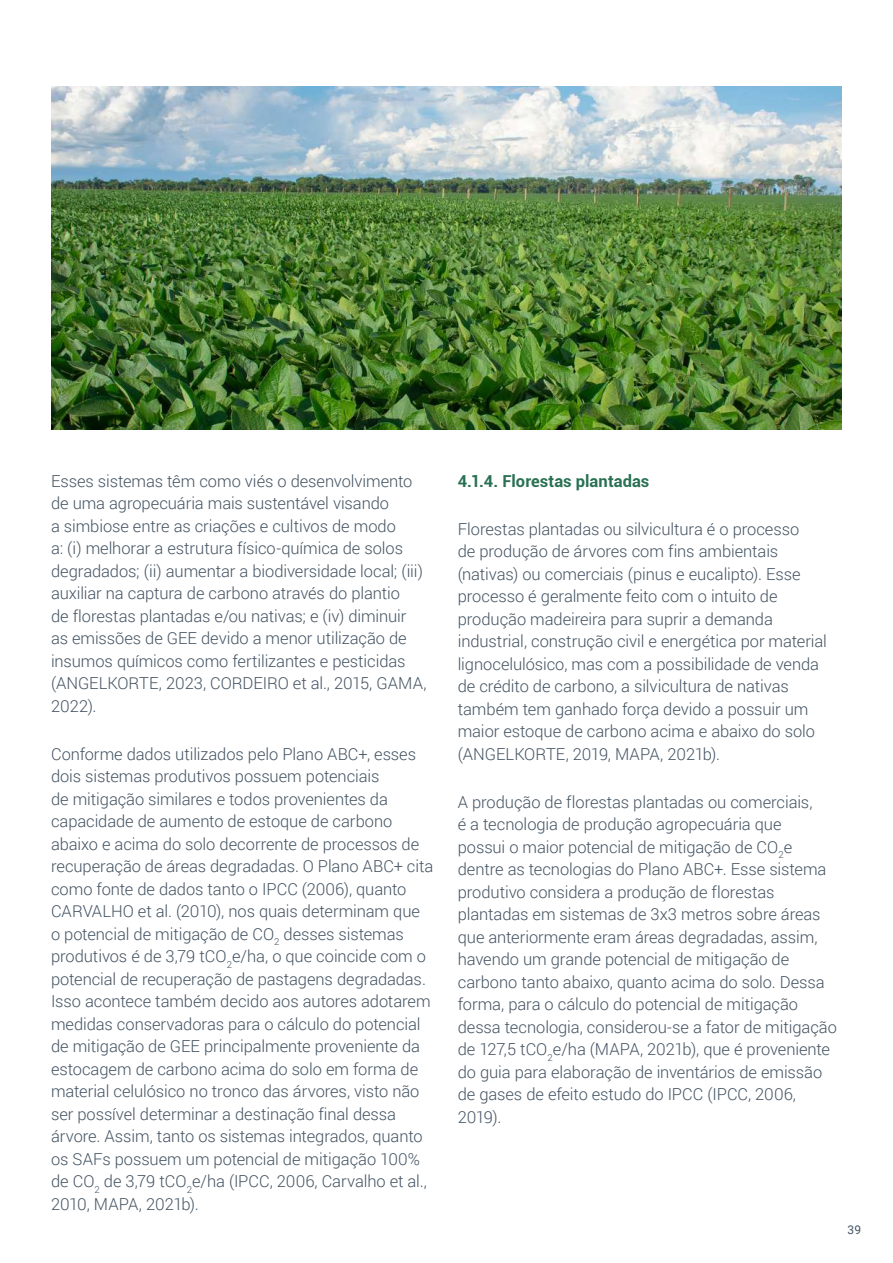
<style>
.page{position:relative;width:893px;height:1263px;background:#fff}
.page>*{position:absolute;margin:0;border:0;box-sizing:border-box;transform-origin:0 0}
.t1{font:300 16.5px/22.5px "Roboto";letter-spacing:-.005em;color:#435362}
.t2{font:700 16.5px "Roboto";letter-spacing:.005em;color:#297152}
.t3{font:12px "Roboto";color:#435362}
</style>
<div class="page">
<img style="left:51px;top:87px;width:791px;height:343px">
<p class="t1" style="left:51px;top:469px;width:377px">Esses sistemas têm como viés o desenvolvimento de uma agropecuária mais sustentável visando<br>a simbiose entre as criações e cultivos de modo<br>a: (i) melhorar a estrutura físico-química de solos degradados; (ii) aumentar a biodiversidade local; (iii) auxiliar na captura de carbono através do plantio<br>de florestas plantadas e/ou nativas; e (iv) diminuir as emissões de GEE devido a menor utilização de insumos químicos como fertilizantes e pesticidas (ANGELKORTE, 2023, CORDEIRO et al., 2015, GAMA, 2022).</p>
<p class="t1" style="left:51px;top:742px;width:384px">Conforme dados utilizados pelo Plano ABC+, esses dois sistemas produtivos possuem potenciais<br>de mitigação similares e todos provenientes da capacidade de aumento de estoque de carbono abaixo e acima do solo decorrente de processos de recuperação de áreas degradadas. O Plano ABC+ cita como fonte de dados tanto o IPCC (2006), quanto CARVALHO et al. (2010), nos quais determinam que<br>o potencial de mitigação de CO<sub>2</sub> desses sistemas produtivos é de 3,79 tCO<sub>2</sub>e/ha, o que coincide com o potencial de recuperação de pastagens degradadas.<br>Isso acontece também decido aos autores adotarem medidas conservadoras para o cálculo do potencial de mitigação de GEE principalmente proveniente da estocagem de carbono acima do solo em forma de material celulósico no tronco das árvores, visto não ser possível determinar a destinação final dessa árvore. Assim, tanto os sistemas integrados, quanto os SAFs possuem um potencial de mitigação 100% de CO<sub>2</sub> de 3,79 tCO<sub>2</sub>e/ha (IPCC, 2006, Carvalho et al., 2010, MAPA, 2021b).</p>
<p class="t2" style="left:458px;top:469px;width:193px">4.1.4. Florestas plantadas</p>
<p class="t1" style="left:458px;top:517px;width:371px">Florestas plantadas ou silvicultura é o processo<br>de produção de árvores com fins ambientais (nativas) ou comerciais (pinus e eucalipto). Esse processo é geralmente feito com o intuito de produção madeireira para suprir a demanda industrial, construção civil e energética por material lignocelulósico, mas com a possibilidade de venda de crédito de carbono, a silvicultura de nativas também tem ganhado força devido a possuir um maior estoque de carbono acima e abaixo do solo (ANGELKORTE, 2019, MAPA, 2021b).</p>
<p class="t1" style="left:458px;top:790px;width:381px">A produção de florestas plantadas ou comerciais,<br>é a tecnologia de produção agropecuária que<br>possui o maior potencial de mitigação de CO<sub>2</sub>e dentre as tecnologias do Plano ABC+. Esse sistema produtivo considera a produção de florestas plantadas em sistemas de 3x3 metros sobre áreas que anteriormente eram áreas degradadas, assim, havendo um grande potencial de mitigação de carbono tanto abaixo, quanto acima do solo. Dessa forma, para o cálculo do potencial de mitigação dessa tecnologia, considerou-se a fator de mitigação de 127,5 tCO<sub>2</sub>e/ha (MAPA, 2021b), que é proveniente do guia para elaboração de inventários de emissão de gases de efeito estudo do IPCC (IPCC, 2006, 2019).</p>
<p class="t3" style="left:848px;top:1221px;width:15px">39</p>
</div>
